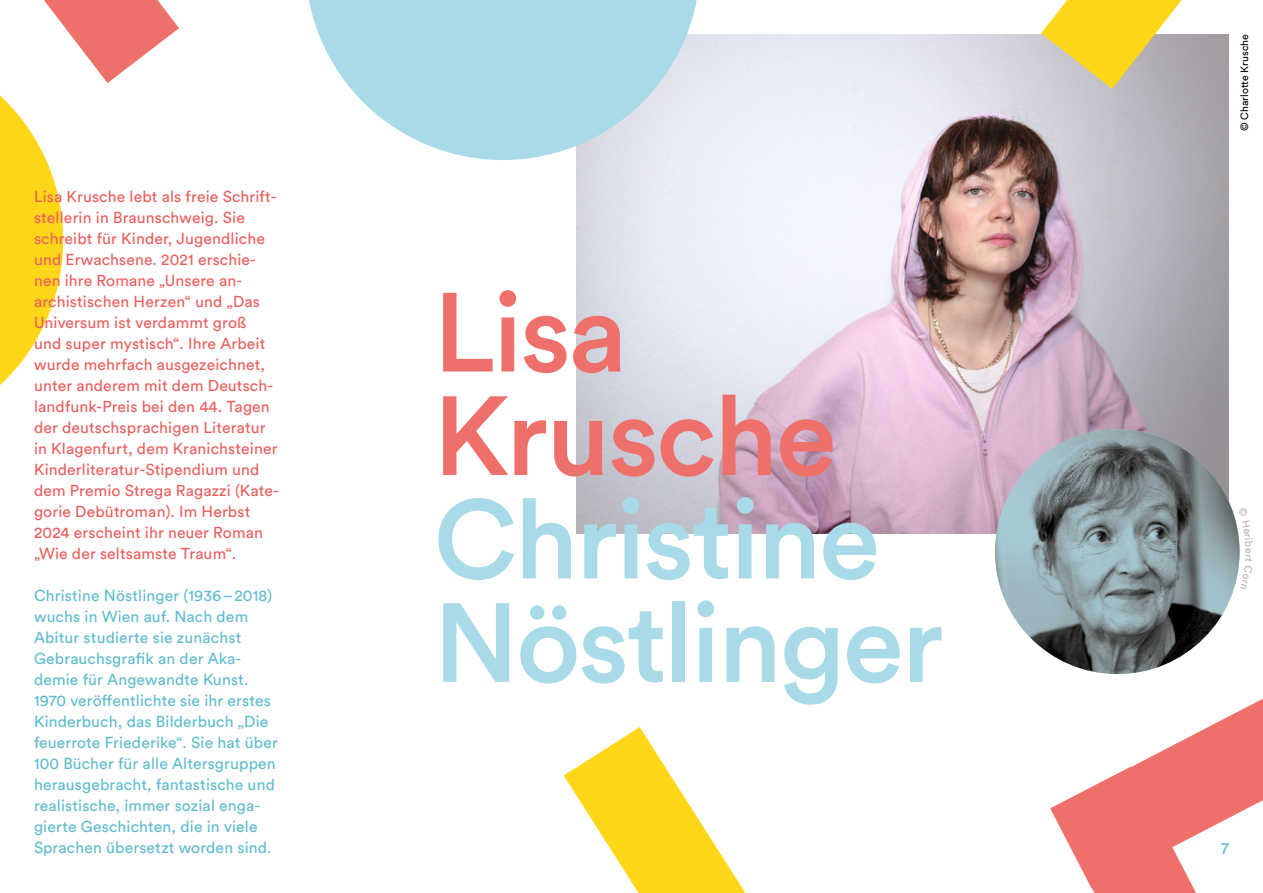
<style>
.page{position:relative;width:1263px;height:893px;background:#fff}
.page>*{position:absolute;margin:0;border:0;box-sizing:border-box;transform-origin:0 0}
.t1{font:500 111px/103.5px "Circular Std";letter-spacing:-.02em;color:#a9dae7}
.t2{font:500 111px/103.5px "Circular Std";letter-spacing:-.02em;color:#ee706b}
.t3{font:16.5px "Circular Std";color:#5fbccd}
.t4{font:15.75px/21px "Circular Std";letter-spacing:.01em;color:#eb5e5d}
.t5{font:15.75px/21px "Circular Std";letter-spacing:.01em;color:#5fbccd}
.t6{font:10.5px "Circular Std";color:#000}
</style>
<div class="page">
<img style="left:576px;top:34px;width:653px;height:500px">
<svg style="left:1050px;top:699px;width:213px;height:194px"></svg>
<svg style="left:309px;top:0;width:418px;height:187px;fill:#a9dae7"></svg>
<svg style="left:1041px;top:0;width:140px;height:89px"></svg>
<img style="left:995px;top:429px;width:244px;height:245px;border-radius:122px">
<svg style="left:564px;top:727px;width:181px;height:166px"></svg>
<svg style="left:0;top:0;width:179px;height:385px"></svg>
<svg style="left:1238px;top:532px;width:2px;height:39px"></svg>
<p class="t4" style="left:34px;top:186px;width:246px">Lisa Krusche lebt als freie Schrift&shy;stellerin in Braunschweig. Sie schreibt für Kinder, Jugendliche und Erwachsene. 2021 erschie&shy;nen ihre Romane „Unsere an&shy;archistischen Herzen“ und „Das<br>Universum ist verdammt groß<br>und super mystisch“. Ihre Arbeit wurde mehrfach ausgezeichnet, unter anderem mit dem Deutsch&shy;landfunk-Preis bei den 44. Tagen der deutschsprachigen Literatur in Klagenfurt, dem Kranichsteiner<br>Kinderliteratur-Stipendium und dem Premio Strega Ragazzi (Kate&shy;gorie Debütroman). Im Herbst<br>2024 erscheint ihr neuer Roman „Wie der seltsamste Traum“.</p>
<p class="t5" style="left:34px;top:585px;width:245px">Christine Nöstlinger (1936–2018) wuchs in Wien auf. Nach dem<br>Abitur studierte sie zunächst<br>Gebrauchsgrafik an der Aka&shy;demie für Angewandte Kunst.<br>1970 veröffentlichte sie ihr erstes<br>Kinderbuch, das Bilderbuch „Die feuerrote Friederike“. Sie hat über<br>100 Bücher für alle Altersgruppen herausgebracht, fantastische und realistische, immer sozial enga&shy;gierte Geschichten, die in viele<br>Sprachen übersetzt worden sind.</p>
<h1 class="t2" style="left:434px;top:279px;width:404px">Lisa<br>Krusche</h1>
<h1 class="t1" style="left:434px;top:486px;width:511px">Christine<br>Nöstlinger</h1>
<p class="t6" style="left:1238px;top:131px;width:99px;rotate:-90deg">© Charlotte Krusche</p>
<p class="t3" style="left:1221px;top:838px;width:9px">7</p>
</div>
